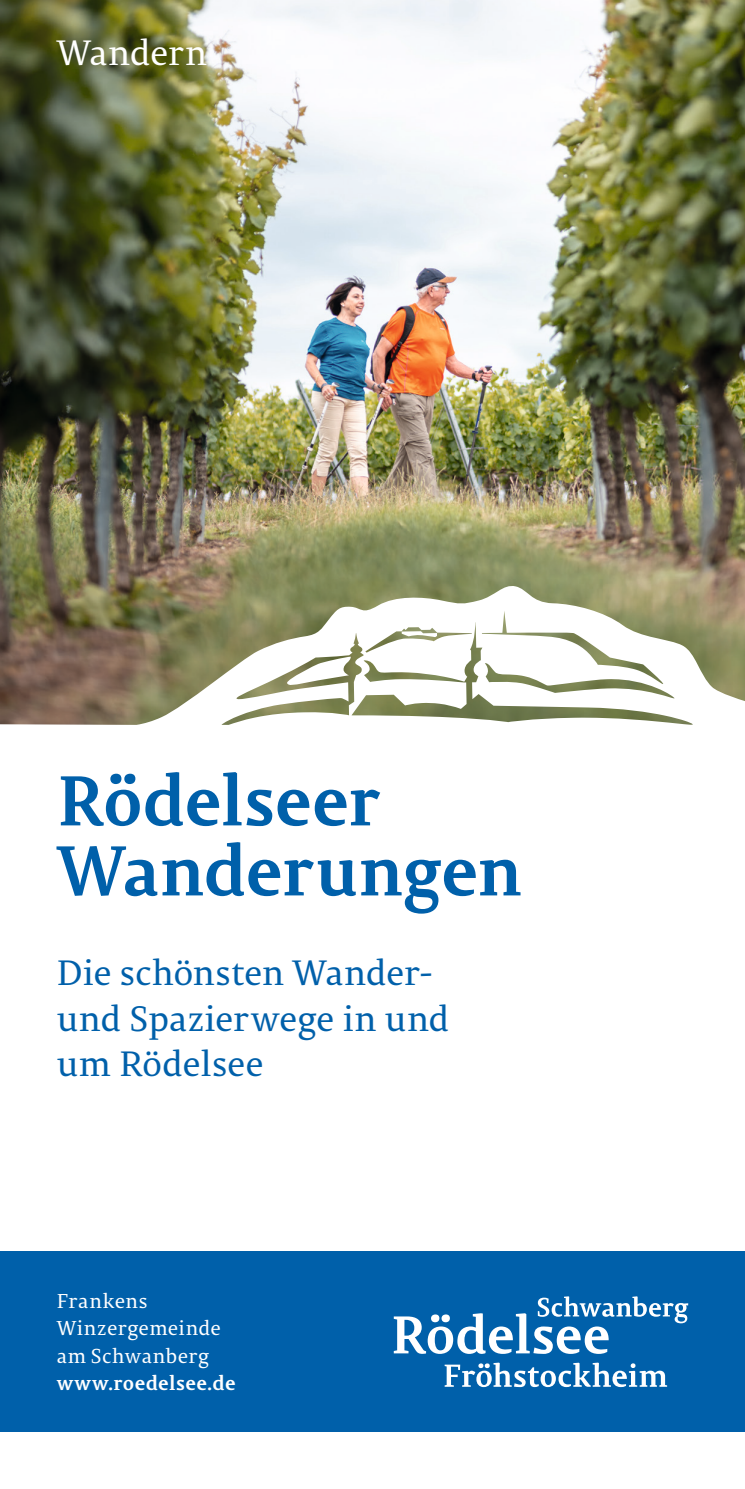
<style>
.page{position:relative;width:745px;height:1489px;background:#fff}
.page>*{position:absolute;margin:0;border:0;box-sizing:border-box;transform-origin:0 0}
.t1{font:700 70px/70px "Permian Serif Typeface";letter-spacing:-.01em;color:#0060aa}
.t2{font:35px/45px "Permian Serif Typeface";letter-spacing:-.005em;color:#0060aa}
.t3{font:35px "Permian Serif Typeface";letter-spacing:-.01em;color:#fff}
.t4{font:20px/27.5px "Permian Serif Typeface";letter-spacing:.02em;color:#fff}
.t5{font:700 20px "Permian Serif Typeface";letter-spacing:.02em;color:#fff}
</style>
<div class="page">
<div style="left:0;top:1251px;width:744px;height:180px;background:#0060aa"></div>
<img style="left:0;top:0;width:744px;height:583px">
<svg style="left:0;top:583px;width:744px;height:142px"></svg>
<svg style="left:444px;top:1362px;width:222px;height:24px"></svg>
<svg style="left:393px;top:1296px;width:294px;height:57px"></svg>
<p class="t3" style="left:57px;top:26px;width:152px">Wandern</p>
<h1 class="t1" style="left:57px;top:762px;width:467px">Rödelseer<br>Wanderungen</h1>
<p class="t2" style="left:57px;top:948px;width:394px">Die schönsten Wander&shy;und Spazierwege in und um Rödelsee</p>
<p class="t4" style="left:57px;top:1285px;width:165px">Frankens<br>Winzergemeinde am Schwanberg</p>
<p class="t5" style="left:57px;top:1366px;width:180px">www.roedelsee.de</p>
</div>
